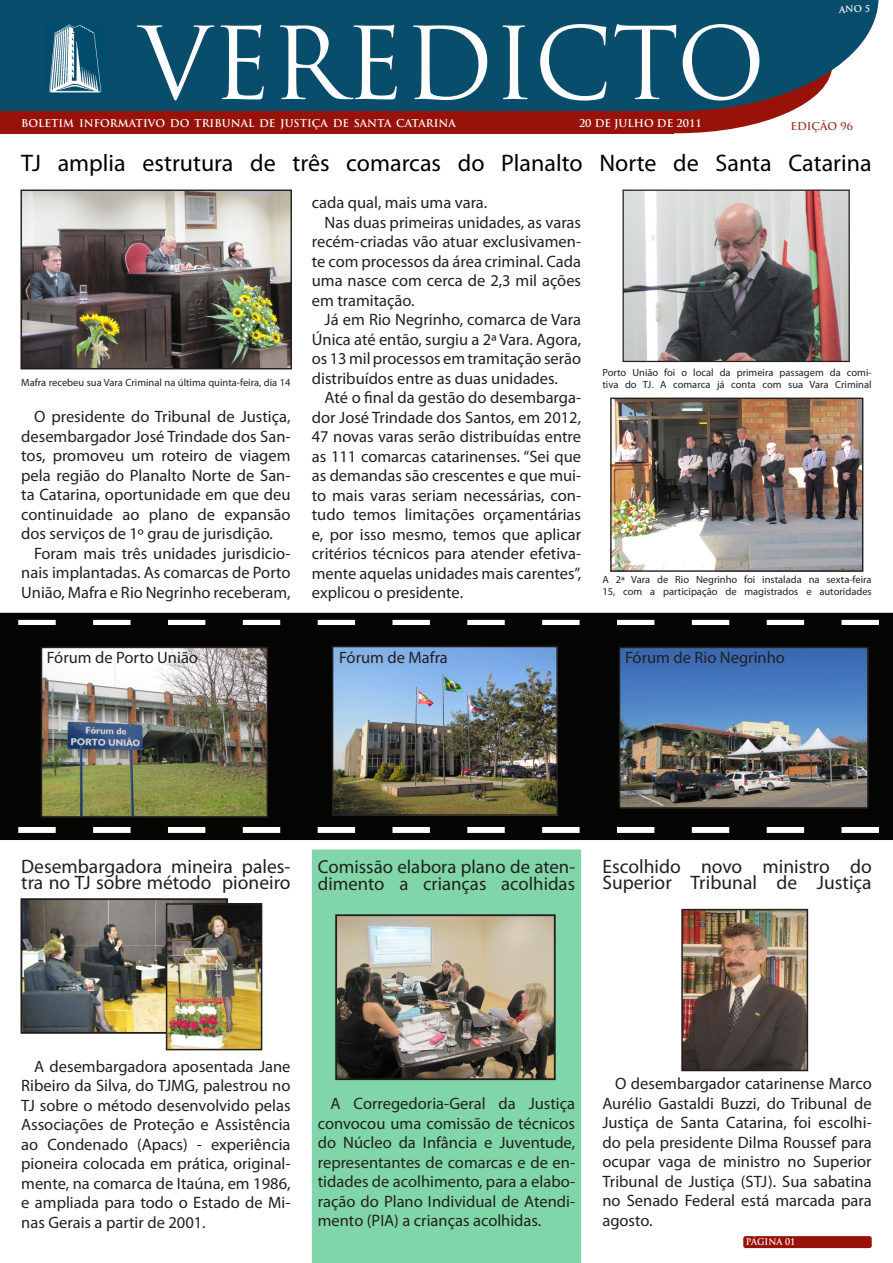
<style>
.page{position:relative;width:893px;height:1263px;background:#fff}
.page>*{position:absolute;margin:0;border:0;box-sizing:border-box;transform-origin:0 0}
.NOME-VEREDICTO{font:97.5px "Trajan Pro";letter-spacing:-.005em;color:#fff}
.CORPO-notas_menores{font:24px "Myriad Pro";color:#000}
.CORPO-notas_menores-2{font:19.5px/16.5px "Myriad Pro";color:#231f20}
.CORPO-notas_menores-3{font:18.75px/16.5px "Myriad Pro";color:#231f20}
.CORPO-notas_menores-4{font:16.5px/19.5px "Myriad Pro";color:#231f20;text-align:justify}
.CORPO-notas_menores-5{font:10.5px/12px "Myriad Pro";color:#231f20}
.NOME-boletim_info{font:700 10.5px "Trajan Pro";color:#fff}
.NUMERO-DATA{font:700 10.5px "Trajan Pro";color:#fff}
.NUMERO-DATA-2{font:700 10.5px "Trajan Pro";color:#98351f}
.NUMERO-DATA-3{font:700 9px "Trajan Pro";color:#fff;scale:.95 1}
.NUMERO-DATA-4{font:700 9px "Trajan Pro";color:#fff}
</style>
<div class="page">
<div style="left:0;top:106px;width:673px;height:27px;background:#981209"></div>
<svg style="left:673px;top:0;width:206px;height:133px"></svg>
<div style="left:0;top:0;width:692px;height:111px;background:#094d6d"></div>
<img style="left:49px;top:24px;width:53px;height:69px">
<div style="left:743px;top:1236px;width:129px;height:12px;background:#981209;border:4px solid #981209"></div>
<img style="left:23px;top:192px;width:267px;height:175px">
<div style="left:21px;top:190px;width:271px;height:179px;border:1px solid #231f20"></div>
<img style="left:624px;top:192px;width:224px;height:168px">
<div style="left:622px;top:190px;width:228px;height:172px;border:1px solid #231f20"></div>
<img style="left:612px;top:400px;width:249px;height:170px">
<div style="left:610px;top:398px;width:253px;height:174px;border:1px solid #231f20"></div>
<div style="left:0;top:625px;width:893px;height:202px;background:#040503"></div>
<svg style="left:0;top:620px;width:893px;height:5px"></svg>
<svg style="left:0;top:827px;width:893px;height:5px"></svg>
<div style="left:0;top:612px;width:893px;height:8px;background:#040503"></div>
<div style="left:0;top:832px;width:893px;height:8px;background:#040503"></div>
<img style="left:44px;top:650px;width:221px;height:165px">
<div style="left:41px;top:647px;width:227px;height:171px;border:2px solid #231f20"></div>
<img style="left:335px;top:649px;width:220px;height:164px">
<div style="left:332px;top:646px;width:226px;height:170px;border:2px solid #231f20"></div>
<img style="left:622px;top:650px;width:244px;height:156px">
<div style="left:619px;top:647px;width:250px;height:162px;border:2px solid #231f20"></div>
<img style="left:24px;top:901px;width:201px;height:130px">
<div style="left:21px;top:898px;width:207px;height:136px;border:2px solid #231f20"></div>
<img style="left:169px;top:906px;width:90px;height:141px">
<div style="left:166px;top:903px;width:96px;height:147px;border:2px solid #231f20"></div>
<div style="left:312px;top:849px;width:269px;height:414px;background:#80d6a8"></div>
<img style="left:684px;top:912px;width:121px;height:156px">
<div style="left:681px;top:909px;width:127px;height:162px;border:2px solid #231f20"></div>
<img style="left:338px;top:917px;width:215px;height:160px">
<div style="left:335px;top:914px;width:221px;height:166px;border:2px solid #231f20"></div>
<p class="NUMERO-DATA-4" style="left:839px;top:4px;width:33px">ANO 5</p>
<p class="NOME-VEREDICTO" style="left:139px;top:2px;width:628px">VEREDICTO</p>
<p class="NUMERO-DATA" style="left:579px;top:117px;width:124px">20 DE JULHO DE 2011</p>
<p class="NUMERO-DATA-2" style="left:790px;top:120px;width:64px">EDIÇÃO 96</p>
<p class="NOME-boletim_info" style="left:21px;top:117px;width:436px">BOLETIM INFORMATIVO DO TRIBUNAL DE JUSTIÇA DE SANTA CATARINA</p>
<p class="CORPO-notas_menores" style="left:21px;top:148px;width:852px">TJ amplia estrutura de três comarcas do Planalto Norte de Santa Catarina</p>
<p class="CORPO-notas_menores-4" style="left:312px;top:193px;width:177px">cada qual, mais uma vara.</p>
<p class="CORPO-notas_menores-4" style="left:312px;top:212px;width:271px;text-indent:13px">Nas duas primeiras unidades, as varas recém-criadas vão atuar exclusivamen&shy;te com processos da área criminal. Cada uma nasce com cerca de 2,3 mil ações em tramitação.</p>
<p class="CORPO-notas_menores-4" style="left:312px;top:310px;width:271px;text-indent:13px">Já em Rio Negrinho, comarca de Vara Única até então, surgiu a 2ª Vara. Agora, os 13 mil processos em tramitação serão distribuídos entre as duas unidades.</p>
<p class="CORPO-notas_menores-4" style="left:312px;top:388px;width:271px;text-indent:13px">Até o final da gestão do desembarga&shy;dor José Trindade dos Santos, em 2012, 47 novas varas serão distribuídas entre as 111 comarcas catarinenses. “Sei que as demandas são crescentes e que mui&shy;to mais varas seriam necessárias, con&shy;tudo temos limitações orçamentárias e, por isso mesmo, temos que aplicar critérios técnicos para atender efetiva&shy;mente aquelas unidades mais carentes”, explicou o presidente.</p>
<p class="CORPO-notas_menores-5" style="left:21px;top:376px;width:271px">Mafra recebeu sua Vara Criminal na última quinta-feira, dia 14</p>
<p class="CORPO-notas_menores-5" style="left:602px;top:366px;width:271px">Porto União foi o local da primeira passagem da comi&shy;tiva do TJ. A comarca já conta com sua Vara Criminal</p>
<p class="CORPO-notas_menores-4" style="left:21px;top:407px;width:271px;text-indent:13px">O presidente do Tribunal de Justiça, desembargador José Trindade dos San&shy;tos, promoveu um roteiro de viagem pela região do Planalto Norte de San&shy;ta Catarina, oportunidade em que deu continuidade ao plano de expansão dos serviços de 1º grau de jurisdição.</p>
<p class="CORPO-notas_menores-4" style="left:21px;top:543px;width:271px;text-indent:13px">Foram mais três unidades jurisdicio&shy;nais implantadas. As comarcas de Porto União, Mafra e Rio Negrinho receberam,</p>
<p class="CORPO-notas_menores-5" style="left:602px;top:573px;width:271px">A 2ª Vara de Rio Negrinho foi instalada na sexta-feira<br>15, com a participação de magistrados e autoridades</p>
<p class="CORPO-notas_menores-4" style="left:47px;top:647px;width:153px">Fórum de Porto União</p>
<p class="CORPO-notas_menores-4" style="left:339px;top:647px;width:110px">Fórum de Mafra</p>
<p class="CORPO-notas_menores-4" style="left:625px;top:647px;width:161px">Fórum de Rio Negrinho</p>
<p class="CORPO-notas_menores-2" style="left:21px;top:857px;width:271px">Desembargadora mineira pales&shy;tra no TJ sobre método pioneiro</p>
<p class="CORPO-notas_menores-3" style="left:318px;top:858px;width:259px">Comissão elabora plano de aten&shy;dimento a crianças acolhidas</p>
<p class="CORPO-notas_menores-2" style="left:602px;top:857px;width:271px">Escolhido novo ministro do<br>Superior Tribunal de Justiça</p>
<p class="CORPO-notas_menores-4" style="left:21px;top:1056px;width:271px;text-indent:13px">A desembargadora aposentada Jane Ribeiro da Silva, do TJMG, palestrou no TJ sobre o método desenvolvido pelas Associações de Proteção e Assistência ao Condenado (Apacs) - experiência pioneira colocada em prática, original&shy;mente, na comarca de Itaúna, em 1986, e ampliada para todo o Estado de Mi&shy;nas Gerais a partir de 2001.</p>
<p class="CORPO-notas_menores-4" style="left:318px;top:1093px;width:259px;text-indent:13px">A Corregedoria-Geral da Justiça convocou uma comissão de técnicos do Núcleo da Infância e Juventude, representantes de comarcas e de en&shy;tidades de acolhimento, para a elabo&shy;ração do Plano Individual de Atendi&shy;mento (PIA) a crianças acolhidas.</p>
<p class="CORPO-notas_menores-4" style="left:602px;top:1074px;width:271px;text-indent:13px">O desembargador catarinense Marco Aurélio Gastaldi Buzzi, do Tribunal de Justiça de Santa Catarina, foi escolhi&shy;do pela presidente Dilma Roussef para ocupar vaga de ministro no Superior Tribunal de Justiça (STJ). Sua sabatina no Senado Federal está marcada para agosto.</p>
<p class="NUMERO-DATA-3" style="left:746px;top:1236px;width:27px">PÁGINA</p>
<p class="NUMERO-DATA-3" style="left:785px;top:1236px;width:12px">01</p>
</div>
